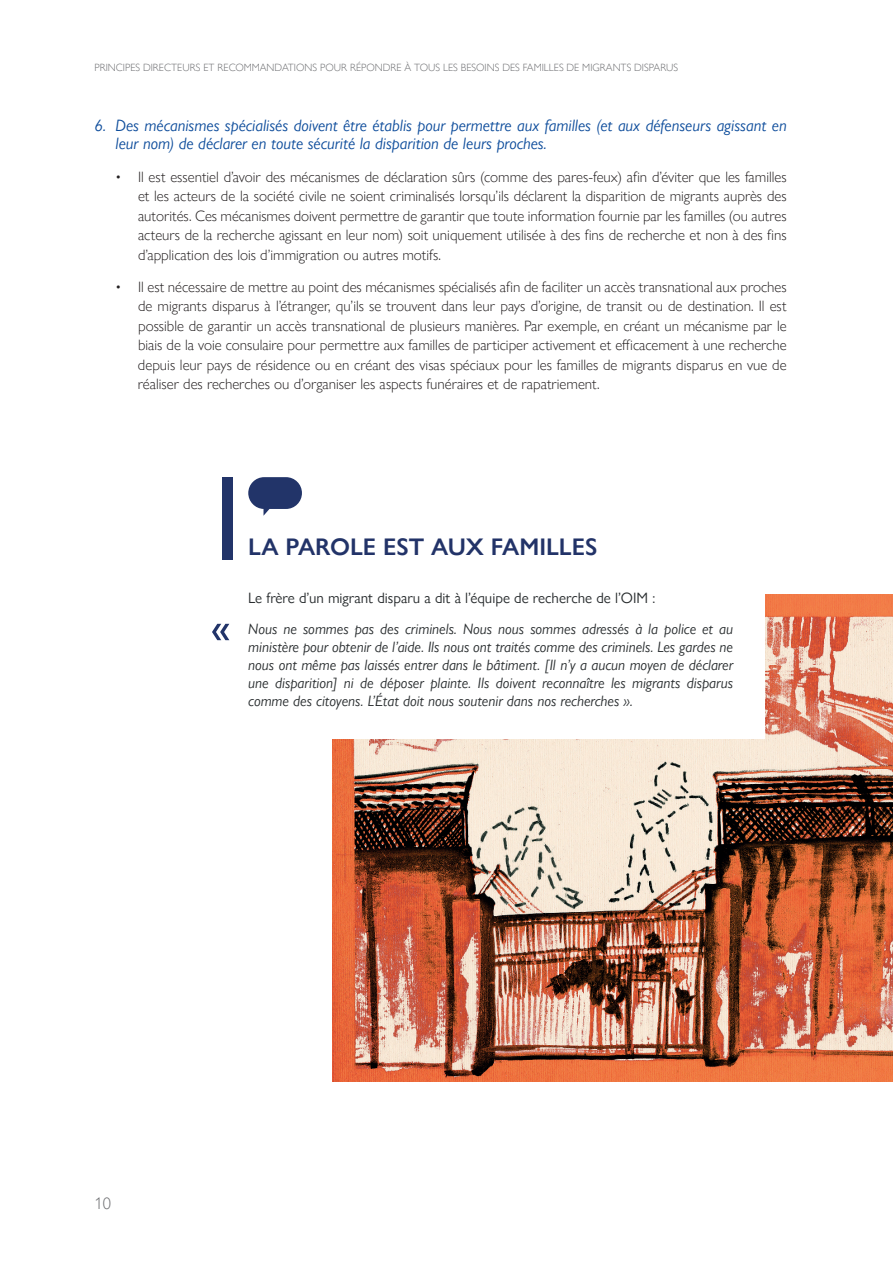
<style>
.page{position:relative;width:893px;height:1263px;background:#fff}
.page>*{position:absolute;margin:0;border:0;box-sizing:border-box;transform-origin:0 0}
.t1{font:600 24px "Gill Sans Nova";color:#223368}
.t2{font:italic 16.5px/18.1px "Gill Sans Nova";color:#0d4c9b}
.t3{font:300 16.5px "Gill Sans Nova";color:#6c6d70}
.t4{font:300 15px/19.5px "Gill Sans Nova";color:#231f20;text-align:justify}
.t5{font:italic 15px/18px "Gill Sans Nova";color:#292d2f;text-align:justify}
.t6{font:15px "Gill Sans Nova";color:#292d2f}
.t7{font:300 10.5px "Gill Sans Nova";color:#6c6d70}
</style>
<div class="page">
<img style="left:332px;top:594px;width:561px;height:487px">
<div style="left:187px;top:440px;width:577px;height:299px;background:#fff"></div>
<div style="left:222px;top:477px;width:10px;height:83px;background:#223469"></div>
<div style="left:248px;top:477px;width:54px;height:32px;background:#223469;border-radius:16px"></div>
<svg style="left:212px;top:624px;width:17px;height:16px"></svg>
<p class="t7" style="left:94px;top:61px;width:585px">PRINCIPES DIRECTEURS ET RECOMMANDATIONS POUR RÉPONDRE À TOUS LES BESOINS DES FAMILLES DE MIGRANTS DISPARUS</p>
<p class="t2" style="left:116px;top:116px;width:673px;text-indent:-21px">6. Des mécanismes spécialisés doivent être établis pour permettre aux familles (et aux défenseurs agissant en leur nom) de déclarer en toute sécurité la disparition de leurs proches.</p>
<p class="t4" style="left:138px;top:166px;width:650px;text-indent:-23px">• Il est essentiel d’avoir des mécanismes de déclaration sûrs (comme des pares-feux) afin d’éviter que les familles et les acteurs de la société civile ne soient criminalisés lorsqu’ils déclarent la disparition de migrants auprès des autorités. Ces mécanismes doivent permettre de garantir que toute information fournie par les familles (ou autres acteurs de la recherche agissant en leur nom) soit uniquement utilisée à des fins de recherche et non à des fins d’application des lois d’immigration ou autres motifs.</p>
<p class="t4" style="left:138px;top:277px;width:650px;text-indent:-22px">• Il est nécessaire de mettre au point des mécanismes spécialisés afin de faciliter un accès transnational aux proches de migrants disparus à l’étranger, qu’ils se trouvent dans leur pays d’origine, de transit ou de destination. Il est possible de garantir un accès transnational de plusieurs manières. Par exemple, en créant un mécanisme par le biais de la voie consulaire pour permettre aux familles de participer activement et efficacement à une recherche depuis leur pays de résidence ou en créant des visas spéciaux pour les familles de migrants disparus en vue de réaliser des recherches ou d’organiser les aspects funéraires et de rapatriement.</p>
<h1 class="t1" style="left:248px;top:532px;width:351px">LA PAROLE EST AUX FAMILLES</h1>
<p class="t6" style="left:248px;top:589px;width:408px">Le frère d’un migrant disparu a dit à l’équipe de recherche de l’OIM :</p>
<p class="t5" style="left:248px;top:620px;width:486px">Nous ne sommes pas des criminels. Nous nous sommes adressés à la police et au ministère pour obtenir de l’aide. Ils nous ont traités comme des criminels. Les gardes ne nous ont même pas laissés entrer dans le bâtiment. [Il n’y a aucun moyen de déclarer une disparition] ni de déposer plainte. Ils doivent reconnaître les migrants disparus comme des citoyens. L’État doit nous soutenir dans nos recherches ».</p>
<p class="t3" style="left:94px;top:1193px;width:18px">10</p>
</div>
